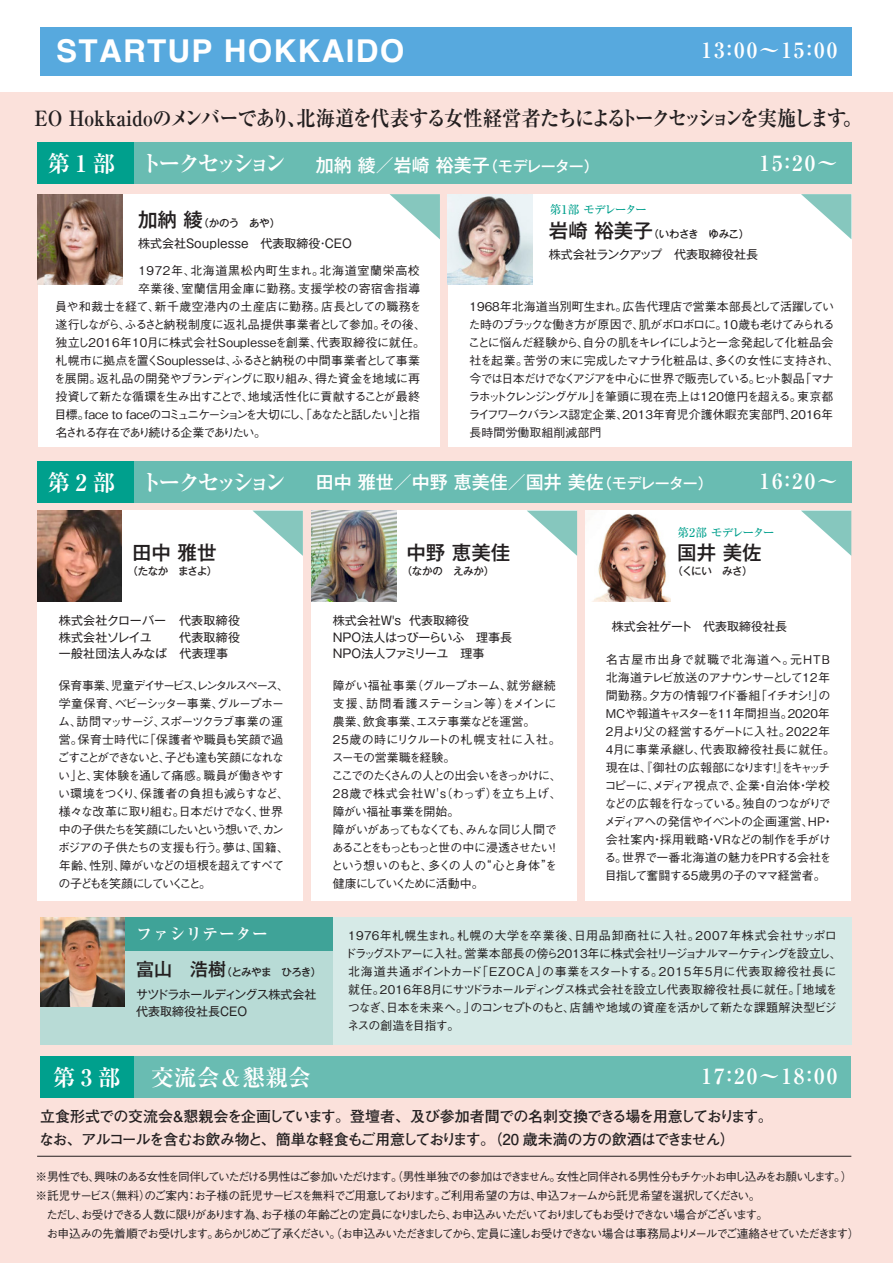
<style>
.page{position:relative;width:893px;height:1263px;background:#fff}
.page>*{position:absolute;margin:0;border:0;box-sizing:border-box;transform-origin:0 0}
.t1{font:700 31.5px "Helvetica";letter-spacing:.04em;color:#fff}
.t2{font:700 22.8px "Ryumin Pro";letter-spacing:-.18em;color:#fff}
.t3{font:700 22.8px "Ryumin Pro";letter-spacing:-.22em;color:#fff}
.t4{font:700 21px "Ryumin Pro";letter-spacing:-.085em;color:#231f20;scale:.92 1}
.t5{font:700 21px "Ryumin Pro";letter-spacing:.1em;color:#fff}
.t6{font:500 19.5px "Gothic MB101 Pro";color:#231f20}
.t7{font:500 18px "Gothic MB101 Pro";color:#fff}
.t8{font:700 16.5px "Ryumin Pro";color:#fff}
.t9{font:700 15px/22.5px "Futo Go B101 Pro";letter-spacing:-.055em;color:#231f20}
.t10{font:500 12px/18px "Gothic BBB Pro";letter-spacing:-.045em;color:#231f20}
.t11{font:500 12px/18px "Gothic BBB Pro";letter-spacing:-.09em;color:#231f20}
.t12{font:500 12px/18px "Gothic BBB Pro";letter-spacing:-.02em;color:#231f20}
.t13{font:500 12px/18px "Gothic BBB Pro";letter-spacing:-.065em;color:#231f20}
.t14{font:12px/16.5px "Gothic MB101 Pro";color:#231f20}
.t15{font:500 12px "Gothic BBB Pro";letter-spacing:.005em;color:#231f20}
.t16{font:12px/16.5px "Gothic MB101 Pro";letter-spacing:.02em;color:#231f20}
.t17{font:500 12px "Gothic BBB Pro";letter-spacing:-.135em;color:#231f20}
.t18{font:500 12px "Gothic BBB Pro";letter-spacing:.02em;color:#231f20}
.t19{font:500 12px "Gothic BBB Pro";letter-spacing:.05em;color:#231f20}
.t20{font:500 12px "Gothic BBB Pro";letter-spacing:.025em;color:#231f20}
.t21{font:500 12px "Gothic BBB Pro";letter-spacing:-.15em;color:#231f20}
.t22{font:500 12px "Ryumin Pro";letter-spacing:-.12em;color:#00a08d}
.t23{font:500 11.7px/19px "Gothic BBB Pro";letter-spacing:-.13em;color:#231f20}
.t24{font:500 10.5px "Gothic MB101 Pro";letter-spacing:-.04em;color:#231f20}
.s1{font-size:15px}
.s2{font-size:19.5px}
.s3{font-size:18px}
.s4{font-family:"Koz Go Pr 6 N";font-weight:400}
</style>
<div class="page">
<div style="left:0;top:93px;width:893px;height:1170px;background:#fbe1db"></div>
<div style="left:448px;top:194px;width:403px;height:253px;background:#fff"></div>
<div style="left:40px;top:917px;width:811px;height:128px;background:#b8dbd6"></div>
<div style="left:40px;top:917px;width:811px;height:33px;background:#3fa398"></div>
<div style="left:333px;top:917px;width:518px;height:128px;background:#d6eae7"></div>
<div style="left:38px;top:194px;width:402px;height:253px;background:#fff"></div>
<div style="left:37px;top:511px;width:266px;height:390px;background:#fff"></div>
<div style="left:311px;top:511px;width:266px;height:390px;background:#fff"></div>
<div style="left:586px;top:511px;width:265px;height:390px;background:#fff"></div>
<div style="left:40px;top:142px;width:812px;height:42px;background:#69bcb2"></div>
<div style="left:37px;top:142px;width:97px;height:42px;background:#00a08d"></div>
<div style="left:40px;top:27px;width:812px;height:48px;background:#57a9de"></div>
<img style="left:40px;top:917px;width:85px;height:90px">
<img style="left:448px;top:194px;width:85px;height:91px">
<img style="left:38px;top:194px;width:85px;height:91px">
<img style="left:37px;top:511px;width:85px;height:90px">
<img style="left:593px;top:513px;width:77px;height:88px">
<img style="left:311px;top:511px;width:85px;height:90px">
<div style="left:40px;top:1056px;width:811px;height:42px;background:#69bcb2"></div>
<div style="left:40px;top:1056px;width:94px;height:42px;background:#00a08d"></div>
<svg style="left:801px;top:194px;width:50px;height:45px"></svg>
<svg style="left:389px;top:194px;width:51px;height:45px"></svg>
<svg style="left:253px;top:511px;width:50px;height:45px"></svg>
<svg style="left:527px;top:511px;width:50px;height:45px"></svg>
<svg style="left:801px;top:511px;width:50px;height:45px"></svg>
<div style="left:40px;top:461px;width:812px;height:42px;background:#69bcb2"></div>
<div style="left:37px;top:461px;width:97px;height:42px;background:#00a08d"></div>
<hr style="left:37px;top:1156px;width:814px;height:1px;background:#231f20">
<h1 class="t1" style="left:56px;top:32px;width:349px">STARTUP HOKKAIDO</h1>
<h3 class="t5" style="left:701px;top:33px;width:137px">13：00～15：00</h3>
<h3 class="t4" style="left:35px;top:102px;width:901px">EO Hokkaidoのメンバーであり、北海道を代表する女性経営者たちによるトークセッションを実施します。</h3>
<h2 class="t2" style="left:47px;top:146px;width:241px">第１部　 トークセッション</h2>
<h3 class="t5" style="left:759px;top:146px;width:80px">15：20～</h3>
<h3 class="t7" style="left:316px;top:150px;width:285px">加納 綾／岩崎 裕美子<span class="s1">（モデレーター）</span></h3>
<p class="t24" style="left:138px;top:214px;width:144px"><span class="s2">加納 綾</span>（かのう　あや）</p>
<p class="t14" style="left:138px;top:234px;width:215px">株式会社Souplesse　代表取締役・CEO</p>
<p class="t19" style="left:138px;top:261px;width:283px">1972年、北海道黒松内町生まれ。北海道室蘭栄高校</p>
<p class="t20" style="left:138px;top:279px;width:283px">卒業後、室蘭信用金庫に勤務。支援学校の寄宿舎指導</p>
<p class="t15" style="left:55px;top:297px;width:368px">員や和裁士を経て、新千歳空港内の土産店に勤務。店長としての職務を</p>
<p class="t10" style="left:56px;top:314px;width:372px">遂行しながら、ふるさと納税制度に返礼品提供事業者として参加。その後、</p>
<p class="t18" style="left:56px;top:333px;width:371px">独立し2016年10月に株式会社Souplesseを創業、代表取締役に就任。</p>
<p class="t15" style="left:56px;top:351px;width:366px">札幌市に拠点を置くSouplesseは、ふるさと納税の中間事業者として事業</p>
<p class="t10" style="left:54px;top:368px;width:368px">を展開。返礼品の開発やブランディングに取り組み、得た資金を地域に再</p>
<p class="t10" style="left:56px;top:386px;width:366px">投資して新たな循環を生み出すことで、地域活性化に貢献することが最終</p>
<p class="t17" style="left:55px;top:405px;width:367px">目標。face to faceのコミュニケーションを大切にし、「あなたと話したい」と指</p>
<p class="t21" style="left:56px;top:423px;width:212px">名される存在であり続ける企業でありたい。</p>
<p class="t22" style="left:549px;top:200px;width:99px">第1部 モデレーター</p>
<p class="t24" style="left:549px;top:225px;width:202px"><span class="s2">岩崎 裕美子</span>（いわさき　ゆみこ）</p>
<p class="t14" style="left:549px;top:245px;width:211px">株式会社ランクアップ　代表取締役社長</p>
<p class="t10" style="left:468px;top:296px;width:373px">1968年北海道当別町生まれ。広告代理店で営業本部長として活躍していた時のブラックな働き方が原因で、肌がボロボロに。10歳も老けてみられることに悩んだ経験から、自分の肌をキレイにしようと一念発起して化粧品会社を起業。苦労の末に完成したマナラ化粧品は、多くの女性に支持され、今では日本だけでなくアジアを中心に世界で販売している。ヒット製品「マナラホットクレンジングゲル」を筆頭に現在売上は120億円を超える。東京都ライフワークバランス認定企業、2013年育児介護休暇充実部門、2016年長時間労働取組削減部門</p>
<h2 class="t3" style="left:47px;top:464px;width:241px">第 2 部　 トークセッション</h2>
<h3 class="t7" style="left:316px;top:468px;width:399px">田中 雅世／中野 恵美佳／国井 美佐<span class="s1">（モデレーター）</span></h3>
<h3 class="t5" style="left:759px;top:465px;width:80px">16：20～</h3>
<h3 class="t6" style="left:132px;top:536px;width:86px">田中 雅世</h3>
<p class="t24" style="left:127px;top:562px;width:92px">（たなか　まさよ）</p>
<p class="t16" style="left:59px;top:611px;width:183px">株式会社クローバー 代表取締役株式会社ソレイユ　</p>
<p class="t16" style="left:59px;top:627px;width:183px;text-indent:120px">代表取締役一般社団法人みなぱ　代表理事</p>
<p class="t11" style="left:57px;top:674px;width:233px">保育事業、児童デイサービス、レンタルスペース、学童保育、ベビーシッター事業、グループホーム、訪問マッサージ、スポーツクラブ事業の運営。保育士時代に「保護者や職員も笑顔で過ごすことができないと、子ども達も笑顔になれない」と、実体験を通して痛感。職員が働きやすい環境をつくり、保護者の負担も減らすなど、様々な改革に取り組む。日本だけでなく、世界中の子供たちを笑顔にしたいという想いで、カンボジアの子供たちの支援も行う。夢は、国籍、年齢、性別、障がいなどの垣根を超えてすべての子どもを笑顔にしていくこと。</p>
<h3 class="t8" style="left:136px;top:921px;width:134px">ファシリテーター</h3>
<p class="t24" style="left:136px;top:963px;width:187px"><span class="s3">富山　浩樹</span>（とみやま　ひろき）</p>
<p class="t14" style="left:136px;top:984px;width:182px">サツドラホールディングス株式会社代表取締役社長CEO</p>
<h3 class="t6" style="left:406px;top:536px;width:105px">中野 恵美佳</h3>
<p class="t24" style="left:402px;top:562px;width:94px">（なかの　えみか）</p>
<p class="t14" style="left:333px;top:611px;width:181px">株式会社W's 代表取締役<br>NPO法人はっぴーらいふ　理事長<br>NPO法人ファミリーユ　理事</p>
<p class="t13" style="left:331px;top:674px;width:232px">障がい福祉事業（グループホーム、就労継続支援、訪問看護ステーション等）をメインに農業、飲食事業、エステ事業などを運営。<br>25歳の時にリクルートの札幌支社に入社。スーモの営業職を経験。<br>ここでのたくさんの人との出会いをきっかけに、<br>28歳で株式会社W's（わっず）を立ち上げ、障がい福祉事業を開始。<br>障がいがあってもなくても、みんな同じ人間であることをもっともっと世の中に浸透させたい！という想いのもと、多くの人の“心と身体”を健康にしていくために活動中。</p>
<p class="t22" style="left:677px;top:523px;width:99px">第2部 モデレーター</p>
<h3 class="t6" style="left:677px;top:536px;width:86px">国井 美佐</h3>
<p class="t24" style="left:673px;top:562px;width:81px">（くにい　みさ）</p>
<p class="t14" style="left:612px;top:616px;width:177px">株式会社ゲート　代表取締役社長</p>
<p class="t10" style="left:604px;top:649px;width:233px">名古屋市出身で就職で北海道へ。元HTB北海道テレビ放送のアナウンサーとして１２年間勤務。夕方の情報ワイド番組「イチオシ!」の<br>MCや報道キャスターを11年間担当。2020年<br>2月より父の経営するゲートに入社。2022年<br>4月に事業承継し、代表取締役社長に就任。現在は、『御社の広報部になります！』をキャッチコピーに、メディア視点で、企業・自治体・学校などの広報を行なっている。独自のつながりでメディアへの発信やイベントの企画運営、HP・会社案内・採用戦略・VRなどの制作を手がける。世界で一番北海道の魅力をPRする会社を目指して奮闘する5歳男の子のママ経営者。</p>
<p class="t12" style="left:345px;top:925px;width:499px">1976年札幌生まれ。札幌の大学を卒業後、日用品卸商社に入社。2007年株式会社サッポロドラッグストアーに入社。営業本部長の傍ら2013年に株式会社リージョナルマーケティングを設立し、北海道共通ポイントカード「EZOCA」の事業をスタートする。2015年5月に代表取締役社長に就任。2016年8月にサツドラホールディングス株式会社を設立し代表取締役社長に就任。「地域をつなぎ、日本を未来へ。」のコンセプトのもと、店舗や地域の資産を活かして新たな課題解決型ビジネスの創造を目指す。</p>
<h2 class="t2" style="left:52px;top:1059px;width:260px">第 3 部　 交流会＆懇親会</h2>
<h3 class="t5" style="left:701px;top:1060px;width:137px">17：20～18：00</h3>
<p class="t9" style="left:39px;top:1103px;width:735px">立食形式での交流会＆懇親会を企画しています。登壇者、及び参加者間での名刺交換できる場を用意しております。なお、アルコールを含むお飲み物と、簡単な軽食もご用意しております。（20 歳未満の方の飲酒はできません）</p>
<p class="t23" style="left:35px;top:1165px;width:825px">※男性でも、興味のある女性を同伴していただける男性はご参加いただけます。（男性単独での参加はできません。女性と同伴される男性分もチケットお申し込みをお願いします。）※託児サービス（無料）のご案内<span class="s4">：</span>お子様の託児サービスを無料でご用意しております。ご利用希望の方は、申込フォームから託児希望を選択してください。<br>　ただし、お受けできる人数に限りがあります為、お子様の年齢ごとの定員になりましたら、お申込みいただいておりましてもお受けできない場合がございます。　<br>　お申込みの先着順でお受けします。あらかじめご了承ください。（お申込みいただきましてから、定員に達しお受けできない場合は事務局よりメールでご連絡させていただきます）</p>
</div>
